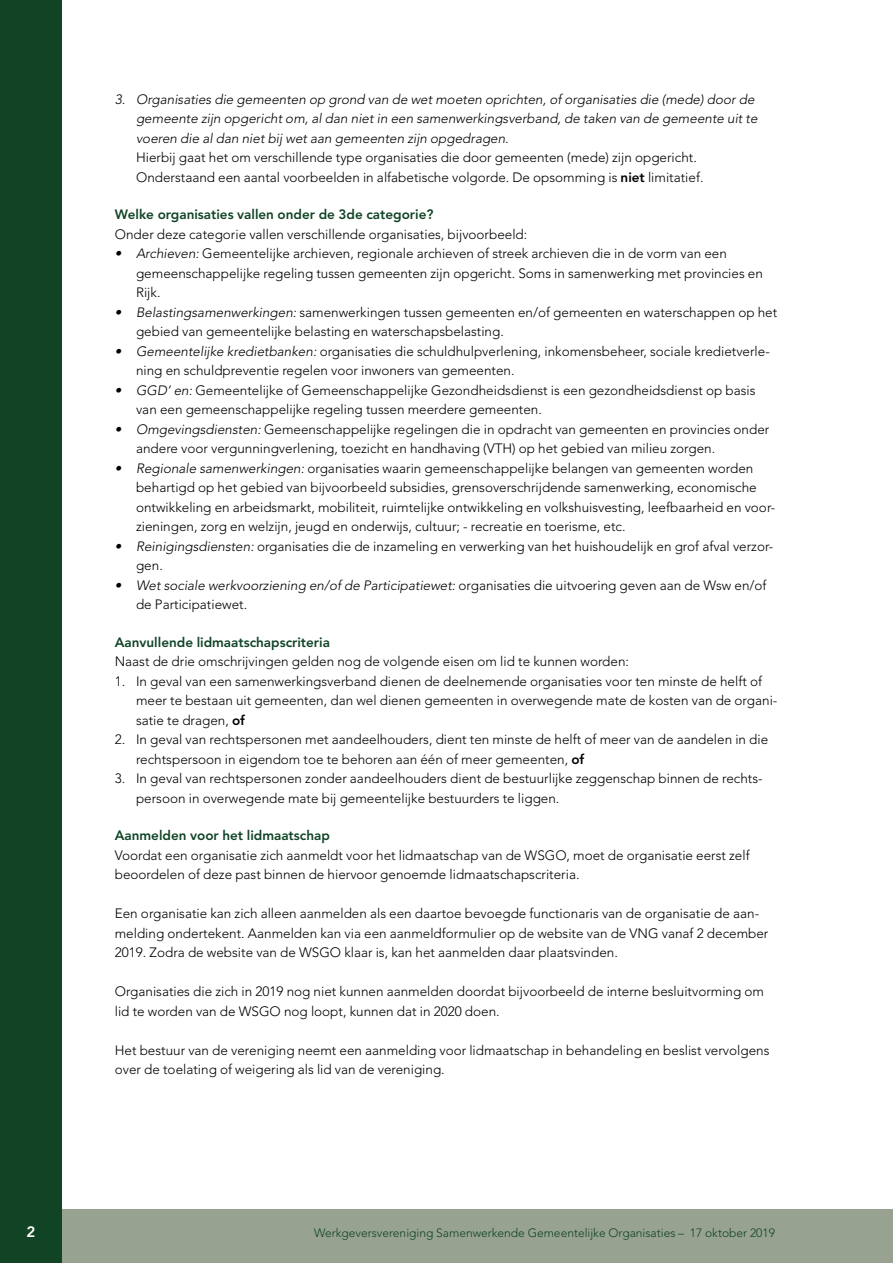
<style>
.page{position:relative;width:893px;height:1263px;background:#fff}
.page>*{position:absolute;margin:0;border:0;box-sizing:border-box;transform-origin:0 0}
.t1{font:800 15px "Avenir LT Std";color:#fff}
.VNG_-_Broodtekst{font:300 13.5px/19.5px "Avenir LT Std";color:#000}
.t2{font:italic 300 13.5px/19.5px "Avenir LT Std";color:#000}
.vet{font:800 13.5px "Avenir LT Std";color:#104425}
.t3{font:300 12px "Avenir LT Std";color:#104425}
.s1{font-style:normal}
.s2{font-weight:800;font-style:normal}
.s3{font-style:italic}
.s4{font-weight:800}
</style>
<div class="page">
<div style="left:0;top:1209px;width:893px;height:54px;background:#97a290"></div>
<div style="left:0;top:0;width:62px;height:1263px;background:#104425"></div>
<p class="t2" style="left:136px;top:90px;width:623px;text-indent:-21px">3. Organisaties die gemeenten op grond van de wet moeten oprichten, of organisaties die (mede) door de gemeente zijn opgericht om, al dan niet in een samenwerkingsverband, de taken van de gemeente uit te voeren die al dan niet bij wet aan gemeenten zijn opgedragen.<br><span class="s1">Hierbij gaat het om verschillende type organisaties die door gemeenten (mede) zijn opgericht.<br>Onderstaand een aantal voorbeelden in alfabetische volgorde. De opsomming is</span> <span class="s2">niet</span> <span class="s1">limitatief.</span></p>
<p class="vet" style="left:115px;top:207px;width:320px">Welke organisaties vallen onder de 3de categorie?</p>
<p class="VNG_-_Broodtekst" style="left:115px;top:224px;width:414px">Onder deze categorie vallen verschillende organisaties, bijvoorbeeld:</p>
<p class="VNG_-_Broodtekst" style="left:136px;top:244px;width:628px;text-indent:-21px"><span class="s3">• Archieven:</span> Gemeentelijke archieven, regionale archieven of streek archieven die in de vorm van een gemeenschappelijke regeling tussen gemeenten zijn opgericht. Soms in samenwerking met provincies en<br>Rijk.</p>
<p class="VNG_-_Broodtekst" style="left:136px;top:302px;width:643px;text-indent:-21px"><span class="s3">• Belastingsamenwerkingen:</span> samenwerkingen tussen gemeenten en/of gemeenten en waterschappen op het gebied van gemeentelijke belasting en waterschapsbelasting.</p>
<p class="VNG_-_Broodtekst" style="left:136px;top:341px;width:635px;text-indent:-21px"><span class="s3">• Gemeentelijke kredietbanken:</span> organisaties die schuldhulpverlening, inkomensbeheer, sociale kredietverle&shy;ning en schuldpreventie regelen voor inwoners van gemeenten.</p>
<p class="VNG_-_Broodtekst" style="left:136px;top:380px;width:621px;text-indent:-21px"><span class="s3">• GGD’ en:</span> Gemeentelijke of Gemeenschappelijke Gezondheidsdienst is een gezondheidsdienst op basis van een gemeenschappelijke regeling tussen meerdere gemeenten.</p>
<p class="VNG_-_Broodtekst" style="left:136px;top:419px;width:635px;text-indent:-21px"><span class="s3">• Omgevingsdiensten:</span> Gemeenschappelijke regelingen die in opdracht van gemeenten en provincies onder andere voor vergunningverlening, toezicht en handhaving (VTH) op het gebied van milieu zorgen.</p>
<p class="VNG_-_Broodtekst" style="left:136px;top:458px;width:641px;text-indent:-21px"><span class="s3">• Regionale samenwerkingen:</span> organisaties waarin gemeenschappelijke belangen van gemeenten worden behartigd op het gebied van bijvoorbeeld subsidies, grensoverschrijdende samenwerking, economische ontwikkeling en arbeidsmarkt, mobiliteit, ruimtelijke ontwikkeling en volkshuisvesting, leefbaarheid en voor&shy;zieningen, zorg en welzijn, jeugd en onderwijs, cultuur; - recreatie en toerisme, etc.</p>
<p class="VNG_-_Broodtekst" style="left:136px;top:536px;width:639px;text-indent:-21px"><span class="s3">• Reinigingsdiensten:</span> organisaties die de inzameling en verwerking van het huishoudelijk en grof afval verzor&shy;gen.</p>
<p class="VNG_-_Broodtekst" style="left:136px;top:575px;width:632px;text-indent:-21px"><span class="s3">• Wet sociale werkvoorziening en/of de Participatiewet:</span> organisaties die uitvoering geven aan de Wsw en/of de Participatiewet.</p>
<p class="vet" style="left:115px;top:634px;width:217px">Aanvullende lidmaatschapscriteria</p>
<p class="VNG_-_Broodtekst" style="left:115px;top:652px;width:516px">Naast de drie omschrijvingen gelden nog de volgende eisen om lid te kunnen worden:</p>
<p class="VNG_-_Broodtekst" style="left:136px;top:671px;width:643px;text-indent:-21px">1. In geval van een samenwerkingsverband dienen de deelnemende organisaties voor ten minste de helft of meer te bestaan uit gemeenten, dan wel dienen gemeenten in overwegende mate de kosten van de organi&shy;satie te dragen, <span class="s4">of</span></p>
<p class="VNG_-_Broodtekst" style="left:136px;top:730px;width:634px;text-indent:-21px">2. In geval van rechtspersonen met aandeelhouders, dient ten minste de helft of meer van de aandelen in die rechtspersoon in eigendom toe te behoren aan één of meer gemeenten, <span class="s4">of</span></p>
<p class="VNG_-_Broodtekst" style="left:136px;top:769px;width:628px;text-indent:-21px">3. In geval van rechtspersonen zonder aandeelhouders dient de bestuurlijke zeggenschap binnen de rechts&shy;persoon in overwegende mate bij gemeentelijke bestuurders te liggen.</p>
<p class="vet" style="left:115px;top:828px;width:217px">Aanmelden voor het lidmaatschap</p>
<p class="VNG_-_Broodtekst" style="left:115px;top:845px;width:636px">Voordat een organisatie zich aanmeldt voor het lidmaatschap van de WSGO, moet de organisatie eerst zelf beoordelen of deze past binnen de hiervoor genoemde lidmaatschapscriteria.</p>
<p class="VNG_-_Broodtekst" style="left:115px;top:904px;width:655px">Een organisatie kan zich alleen aanmelden als een daartoe bevoegde functionaris van de organisatie de aan&shy;melding ondertekent. Aanmelden kan via een aanmeldformulier op de website van de VNG vanaf 2 december<br>2019. Zodra de website van de WSGO klaar is, kan het aanmelden daar plaatsvinden.</p>
<p class="VNG_-_Broodtekst" style="left:115px;top:982px;width:651px">Organisaties die zich in 2019 nog niet kunnen aanmelden doordat bijvoorbeeld de interne besluitvorming om lid te worden van de WSGO nog loopt, kunnen dat in 2020 doen.</p>
<p class="VNG_-_Broodtekst" style="left:115px;top:1040px;width:656px">Het bestuur van de vereniging neemt een aanmelding voor lidmaatschap in behandeling en beslist vervolgens over de toelating of weigering als lid van de vereniging.</p>
<p class="t1" style="left:27px;top:1223px;width:10px">2</p>
<p class="t3" style="left:314px;top:1226px;width:462px">Werkgeversvereniging Samenwerkende Gemeentelijke Organisaties – 17 oktober 2019</p>
</div>
